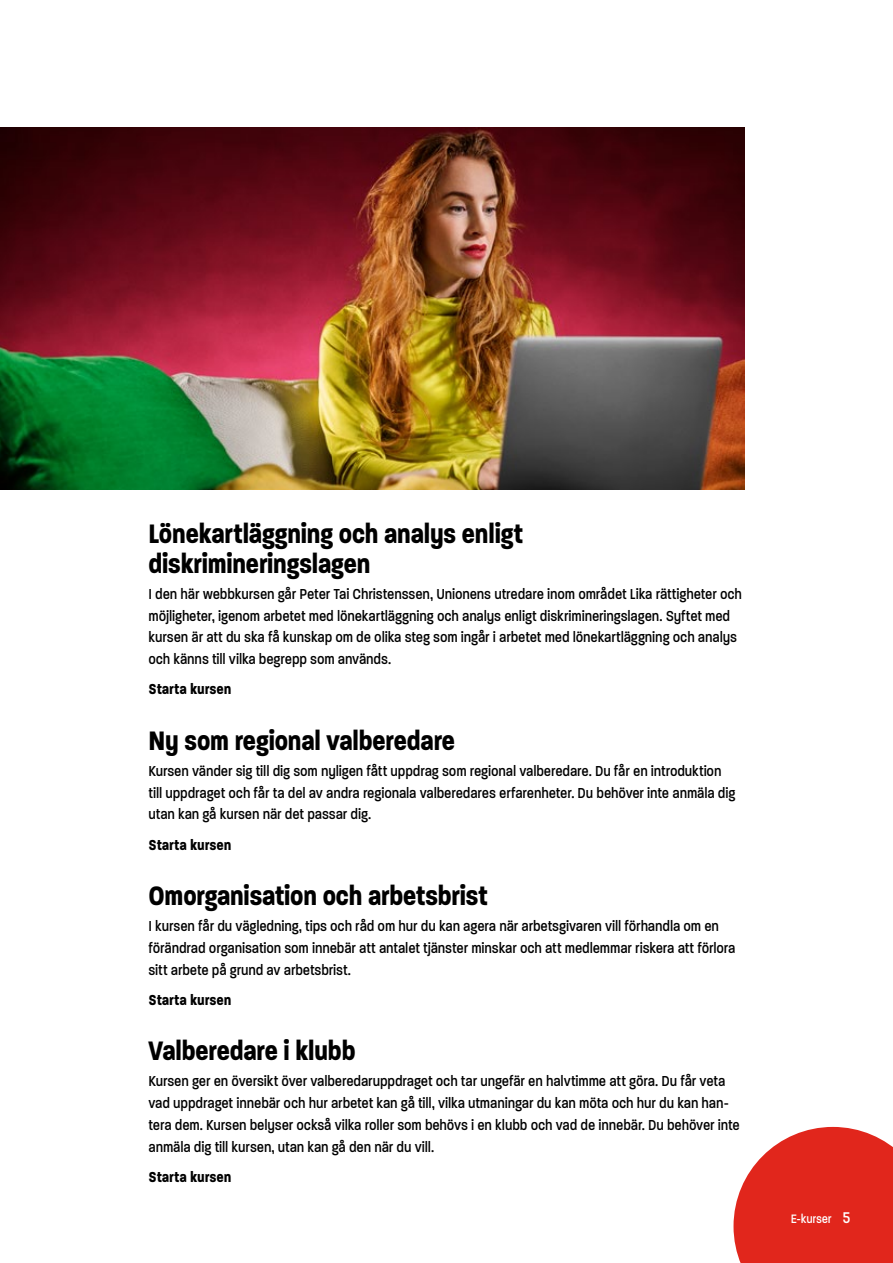
<style>
.page{position:relative;width:893px;height:1263px;background:#fff}
.page>*{position:absolute;margin:0;border:0;box-sizing:border-box;transform-origin:0 0}
.t1{font:700 36px/30px "Paralucent Condensed";color:#000}
.t2{font:500 19.5px/21.8px "Paralucent Condensed";letter-spacing:.01em;color:#000}
.t3{font:700 19.5px "Paralucent Condensed";letter-spacing:.015em;color:#000}
.t4{font:500 16.5px "Paralucent Condensed";letter-spacing:.01em;color:#fff}
.s1{font-size:21px}
</style>
<div class="page">
<svg style="left:733px;top:1127px;width:160px;height:136px;background:#e5433a"></svg>
<img style="left:0;top:128px;width:744px;height:362px">
<h1 class="t1" style="left:149px;top:517px;width:376px">Lönekartläggning och analys enligt diskrimineringslagen</h1>
<p class="t2" style="left:149px;top:582px;width:595px">I den här webbkursen går Peter Tai Christenssen, Unionens utredare inom området Lika rättigheter och möjligheter, igenom arbetet med lönekartläggning och analys enligt diskrimineringslagen. Syftet med kursen är att du ska få kunskap om de olika steg som ingår i arbetet med lönekartläggning och analys och känns till vilka begrepp som används.</p>
<p class="t3" style="left:149px;top:679px;width:84px">Starta kursen</p>
<h1 class="t1" style="left:149px;top:724px;width:308px">Ny som regional valberedare</h1>
<p class="t2" style="left:149px;top:759px;width:588px">Kursen vänder sig till dig som nyligen fått uppdrag som regional valberedare. Du får en introduktion till uppdraget och får ta del av andra regionala valberedares erfarenheter. Du behöver inte anmäla dig utan kan gå kursen när det passar dig.</p>
<p class="t3" style="left:149px;top:834px;width:84px">Starta kursen</p>
<h1 class="t1" style="left:149px;top:880px;width:341px">Omorganisation och arbetsbrist</h1>
<p class="t2" style="left:149px;top:914px;width:588px">I kursen får du vägledning, tips och råd om hur du kan agera när arbetsgivaren vill förhandla om en förändrad organisation som innebär att antalet tjänster minskar och att medlemmar riskera att förlora sitt arbete på grund av arbetsbrist.</p>
<p class="t3" style="left:149px;top:989px;width:84px">Starta kursen</p>
<h1 class="t1" style="left:149px;top:1035px;width:208px">Valberedare i klubb</h1>
<p class="t2" style="left:149px;top:1070px;width:592px">Kursen ger en översikt över valberedaruppdraget och tar ungefär en halvtimme att göra. Du får veta vad uppdraget innebär och hur arbetet kan gå till, vilka utmaningar du kan möta och hur du kan han&shy;tera dem. Kursen belyser också vilka roller som behövs i en klubb och vad de innebär. Du behöver inte anmäla dig till kursen, utan kan gå den när du vill.</p>
<p class="t3" style="left:149px;top:1166px;width:84px">Starta kursen</p>
<p class="t4" style="left:791px;top:1210px;width:61px">E-kurser <span class="s1">5</span></p>
</div>
